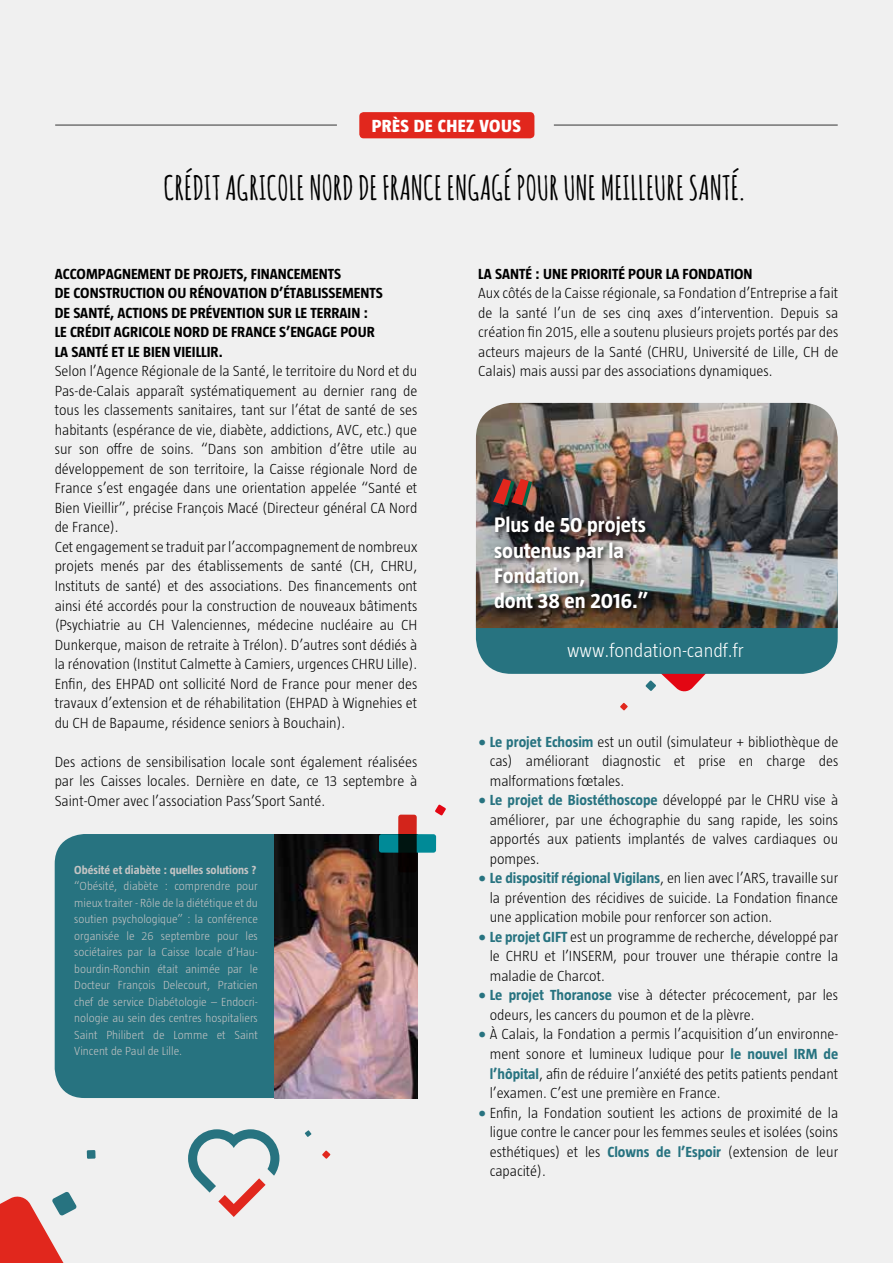
<style>
.page{position:relative;width:893px;height:1263px;background:#f0f0f0}
.page>*{position:absolute;margin:0;border:0;box-sizing:border-box;transform-origin:0 0}
.t1{font:700 81.9px "Taz";color:#e1271d}
.t2{font:700 33px "Amatic SC";color:#000}
.t3{font:700 21.45px/25.2px "Taz";color:#fff}
.t4{font:300 19.5px "Taz";color:#fff}
.t5{font:800 18px "Taz";letter-spacing:.025em;color:#fff}
.t6{font:300 15px/19.5px "Taz";color:#000;text-align:justify}
.t7{font:700 15px/19.5px "Taz";color:#000}
.t8{font:300 12px/16.5px "Taz";color:#c4c4c4;text-align:justify}
.t9{font:700 12px "Taz";color:#c4c4c4}
.s1{font-weight:700;color:#277380}
</style>
<div class="page">
<div style="left:87px;top:1150px;width:9px;height:9px;background:#277380"></div>
<svg style="left:0;top:1192px;width:77px;height:71px"></svg>
<svg style="left:322px;top:1150px;width:8px;height:9px"></svg>
<svg style="left:305px;top:1130px;width:6px;height:7px"></svg>
<div style="left:359px;top:112px;width:175px;height:26px;background:#e1271d;border-radius:4px"></div>
<hr style="left:55px;top:125px;width:282px;height:1px;background:#333">
<hr style="left:554px;top:125px;width:284px;height:1px;background:#333">
<svg style="left:188px;top:1129px;width:91px;height:88px"></svg>
<svg style="left:620px;top:703px;width:8px;height:7px"></svg>
<svg style="left:645px;top:674px;width:61px;height:18px"></svg>
<div style="left:476px;top:540px;width:362px;height:134px;background:#277380;border-radius:36px"></div>
<img style="left:476px;top:403px;width:362px;height:225px">
<div style="left:493px;top:515px;width:162px;height:100px;background:#000;opacity:.75"></div>
<div style="left:55px;top:834px;width:219px;height:264px;background:#277380"></div>
<img style="left:274px;top:834px;width:143px;height:264px">
<svg style="left:379px;top:804px;width:67px;height:68px"></svg>
<p class="t5" style="left:372px;top:116px;width:151px">PRÈS DE CHEZ VOUS</p>
<h2 class="t2" style="left:164px;top:164px;width:583px">CRÉDIT AGRICOLE NORD DE FRANCE ENGAGÉ POUR UNE MEILLEURE SANTÉ.</h2>
<p class="t7" style="left:55px;top:264px;width:330px">ACCOMPAGNEMENT DE PROJETS, FINANCEMENTS<br>DE CONSTRUCTION OU RÉNOVATION D’ÉTABLISSEMENTS DE SANTÉ, ACTIONS DE PRÉVENTION SUR LE TERRAIN :<br>LE CRÉDIT AGRICOLE NORD DE FRANCE S’ENGAGE POUR LA SANTÉ ET LE BIEN VIEILLIR.</p>
<p class="t6" style="left:55px;top:361px;width:364px;text-align:left">Selon l’Agence Régionale de la Santé, le territoire du Nord et du Pas-de-Calais apparaît systématiquement au dernier rang de tous les classements sanitaires, tant sur l’état de santé de ses habitants (espérance de vie, diabète, addictions, AVC, etc.) que sur son offre de soins. “Dans son ambition d’être utile au développement de son territoire, la Caisse régionale Nord de France s’est engagée dans une orientation appelée “Santé et Bien Vieillir”, précise François Macé (Directeur général CA Nord de France).<br>Cet engagement se traduit par l’accompagnement de nombreux projets menés par des établissements de santé (CH, CHRU, Instituts de santé) et des associations. Des financements ont ainsi été accordés pour la construction de nouveaux bâtiments (Psychiatrie au CH Valenciennes, médecine nucléaire au CH Dunkerque, maison de retraite à Trélon). D’autres sont dédiés à la rénovation (Institut Calmette à Camiers, urgences CHRU Lille).<br>Enfin, des EHPAD ont sollicité Nord de France pour mener des travaux d’extension et de réhabilitation (EHPAD à Wignehies et du CH de Bapaume, résidence seniors à Bouchain).</p>
<p class="t6" style="left:55px;top:751px;width:364px">Des actions de sensibilisation locale sont également réalisées par les Caisses locales. Dernière en date, ce 13 septembre à Saint-Omer avec l’association Pass’Sport Santé.</p>
<p class="t9" style="left:74px;top:863px;width:184px">Obésité et diabète : quelles solutions ?</p>
<p class="t8" style="left:74px;top:878px;width:185px">“Obésité, diabète : comprendre pour mieux traiter - Rôle de la diététique et du soutien psychologique” : la conférence organisée le 26 septembre pour les sociétaires par la Caisse locale d’Hau&shy;bourdin-Ronchin était animée par le Docteur François Delecourt, Praticien chef de service Diabétologie – Endocri&shy;nologie au sein des centres hospitaliers Saint Philibert de Lomme et Saint Vincent de Paul de Lille.</p>
<p class="t7" style="left:478px;top:264px;width:276px">LA SANTÉ : UNE PRIORITÉ POUR LA FONDATION</p>
<p class="t6" style="left:478px;top:283px;width:361px">Aux côtés de la Caisse régionale, sa Fondation d’Entreprise a fait de la santé l’un de ses cinq axes d’intervention. Depuis sa création fin 2015, elle a soutenu plusieurs projets portés par des acteurs majeurs de la Santé (CHRU, Université de Lille, CH de Calais) mais aussi par des associations dynamiques.</p>
<h1 class="t1" style="left:491px;top:468px;width:41px">“</h1>
<h3 class="t3" style="left:494px;top:512px;width:156px">Plus de 50 projets soutenus par la<br>Fondation,<br>dont 38 en 2016.”</h3>
<h3 class="t4" style="left:567px;top:639px;width:178px">www.fondation-candf.fr</h3>
<p class="t6" style="left:490px;top:732px;width:350px;text-indent:-11px"><span class="s1">• Le projet Echosim</span> est un outil (simulateur + bibliothèque de cas) améliorant diagnostic et prise en charge des malformations fœtales.</p>
<p class="t6" style="left:490px;top:790px;width:350px;text-indent:-11px"><span class="s1">• Le projet de Biostéthoscope</span> développé par le CHRU vise à améliorer, par une échographie du sang rapide, les soins apportés aux patients implantés de valves cardiaques ou pompes.</p>
<p class="t6" style="left:490px;top:868px;width:350px;text-indent:-11px"><span class="s1">• Le dispositif régional Vigilans</span>, en lien avec l’ARS, travaille sur la prévention des récidives de suicide. La Fondation finance une application mobile pour renforcer son action.</p>
<p class="t6" style="left:490px;top:927px;width:350px;text-indent:-11px"><span class="s1">• Le projet GIFT</span> est un programme de recherche, développé par le CHRU et l’INSERM, pour trouver une thérapie contre la maladie de Charcot.</p>
<p class="t6" style="left:490px;top:985px;width:350px;text-indent:-11px"><span class="s1">• Le projet Thoranose</span> vise à détecter précocement, par les odeurs, les cancers du poumon et de la plèvre.</p>
<p class="t6" style="left:490px;top:1024px;width:350px;text-indent:-11px"><span class="s1">•</span> À Calais, la Fondation a permis l’acquisition d’un environne&shy;ment sonore et lumineux ludique pour <span class="s1">le nouvel IRM de l’hôpital</span>, afin de réduire l’anxiété des petits patients pendant l’examen. C’est une première en France.</p>
<p class="t6" style="left:490px;top:1102px;width:350px;text-indent:-11px"><span class="s1">•</span> Enfin, la Fondation soutient les actions de proximité de la ligue contre le cancer pour les femmes seules et isolées (soins esthétiques) et les <span class="s1">Clowns de l’Espoir</span> (extension de leur capacité).</p>
</div>
